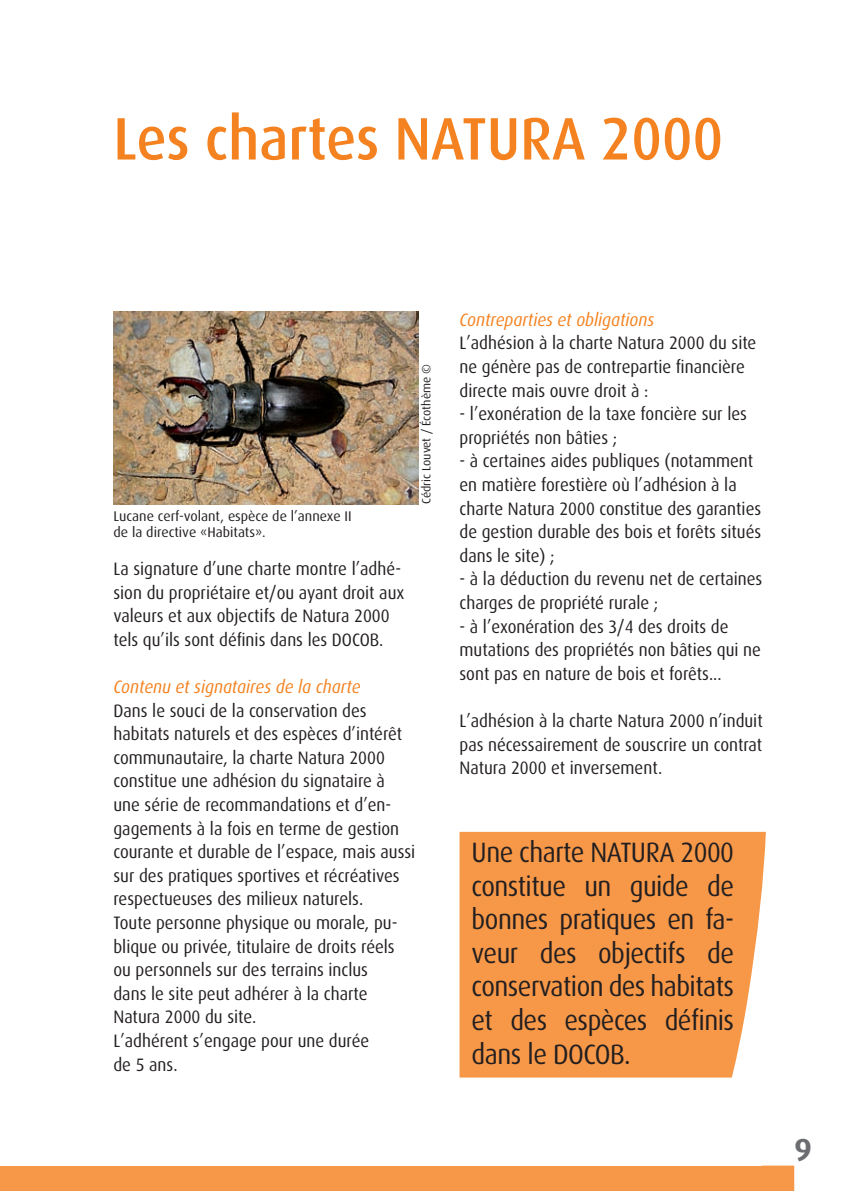
<style>
.page{position:relative;width:851px;height:1191px;background:#fff}
.page>*{position:absolute;margin:0;border:0;box-sizing:border-box;transform-origin:0 0}
.t1{font:500 60px "Dax OT";color:#f58220;scale:.93 1}
.t2{font:700 32px "Dax OT";color:#6c6d70}
.t3{font:28px/33.6px "Dax OT";letter-spacing:-.02em;color:#231f20;text-align:justify;scale:.93 1}
.t4{font:18px/23.6px "Dax OT";color:#231f20;scale:.93 1}
.t5{font:italic 18px "Dax OT";color:#f58220;scale:.93 1}
.t6{font:14px/16.8px "Dax OT";color:#231f20}
.t7{font:12px "Dax OT";color:#231f20}
</style>
<div class="page">
<div style="left:0;top:1165px;width:794px;height:26px;background:#f79848"></div>
<svg style="left:459px;top:832px;width:306px;height:245px;background:#f79d51"></svg>
<img style="left:113px;top:312px;width:305px;height:192px">
<h1 class="t1" style="left:113px;top:105px;width:657px">Les chartes NATURA 2000</h1>
<p class="t7" style="left:419px;top:504px;width:142px;rotate:-90deg">Cédric Louvet / Écothème ©</p>
<p class="t6" style="left:113px;top:507px;width:240px">Lucane cerf-volant, espèce de l’annexe II de la directive «Habitats».</p>
<p class="t4" style="left:113px;top:557px;width:314px">La signature d’une charte montre l’adhé&shy;sion du propriétaire et/ou ayant droit aux valeurs et aux objectifs de Natura 2000 tels qu’ils sont définis dans les DOCOB.</p>
<p class="t5" style="left:113px;top:677px;width:267px">Contenu et signataires de la charte</p>
<p class="t4" style="left:113px;top:698px;width:326px">Dans le souci de la conservation des habitats naturels et des espèces d’intérêt communautaire, la charte Natura 2000 constitue une adhésion du signataire à une série de recommandations et d’en&shy;gagements à la fois en terme de gestion courante et durable de l’espace, mais aussi sur des pratiques sportives et récréatives respectueuses des milieux naturels.<br>Toute personne physique ou morale, pu&shy;blique ou privée, titulaire de droits réels ou personnels sur des terrains inclus<br>dans le site peut adhérer à la charte Natura 2000 du site.<br>L’adhérent s’engage pour une durée<br>de 5 ans.</p>
<p class="t5" style="left:459px;top:309px;width:211px">Contreparties et obligations</p>
<p class="t4" style="left:459px;top:331px;width:320px">L’adhésion à la charte Natura 2000 du site ne génère pas de contrepartie financière directe mais ouvre droit à :</p>
<p class="t4" style="left:459px;top:402px;width:310px">- l’exonération de la taxe foncière sur les propriétés non bâties ;</p>
<p class="t4" style="left:459px;top:449px;width:326px">- à certaines aides publiques (notamment en matière forestière où l’adhésion à la charte Natura 2000 constitue des garanties de gestion durable des bois et forêts situés dans le site) ;</p>
<p class="t4" style="left:459px;top:567px;width:327px">- à la déduction du revenu net de certaines charges de propriété rurale ;</p>
<p class="t4" style="left:459px;top:615px;width:325px">- à l’exonération des 3/4 des droits de mutations des propriétés non bâties qui ne sont pas en nature de bois et forêts...</p>
<p class="t4" style="left:459px;top:709px;width:327px;text-align:justify">L’adhésion à la charte Natura 2000 n’induit pas nécessairement de souscrire un contrat Natura 2000 et inversement.</p>
<h3 class="t3" style="left:471px;top:835px;width:284px">Une charte NATURA 2000 constitue un guide de bonnes pratiques en fa&shy;veur des objectifs de conservation des habitats et des espèces définis dans le DOCOB.</h3>
<h2 class="t2" style="left:794px;top:1132px;width:20px">9</h2>
</div>
